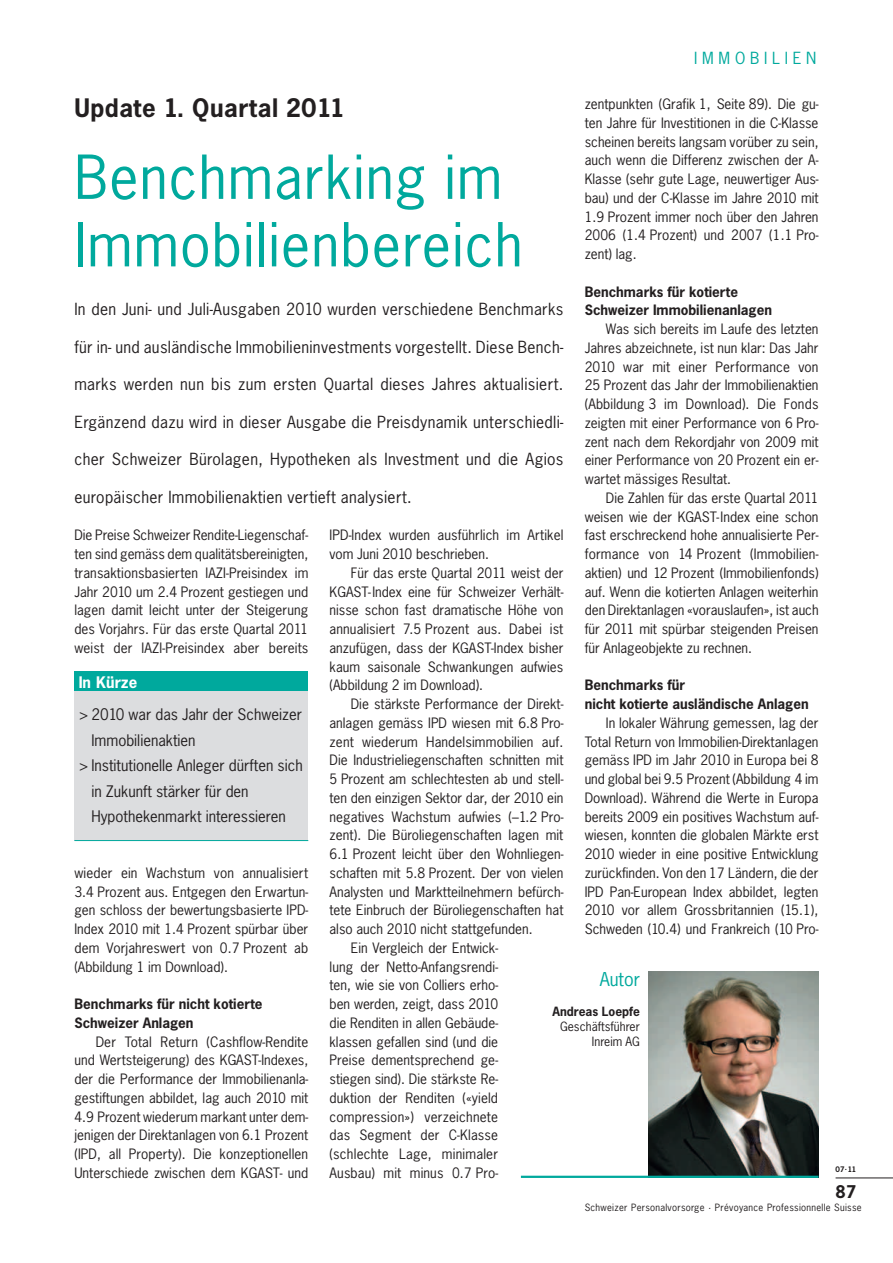
<style>
.page{position:relative;width:893px;height:1263px;background:#fff}
.page>*{position:absolute;margin:0;border:0;box-sizing:border-box;transform-origin:0 0}
._00__Haupttitel_grün{font:57px/67.5px "News Gothic LT";letter-spacing:.02em;color:#00a99d}
._01__Obertitel{font:700 24px "News Gothic LT";letter-spacing:.02em;color:#231f20}
.t1{font:18px "News Gothic LT";color:#00a99d}
.t2{font:700 16.5px "News Gothic LT";color:#231f20}
._02__Lead_dt{font:15.75px "News Gothic LT";letter-spacing:.02em;color:#231f20}
._08__Rubrik_re_grün{font:15.75px "News Gothic LT";letter-spacing:.3em;color:#00a99d}
._11__In_Kürze{font:15px/25.5px "News Gothic LT";color:#231f20}
.t3{font:700 15px "News Gothic LT";color:#fff}
._04__Body_Einzug{font:13.5px/18.8px "News Gothic LT";color:#231f20;text-align:justify}
._04__Body_ohne_Einzu{font:13.5px/18.8px "News Gothic LT";letter-spacing:.01em;color:#231f20;text-align:justify}
._03__Zwischentitel_f{font:700 13.5px/18.8px "News Gothic LT";color:#231f20}
._06__Titel{font:12px "News Gothic LT";color:#231f20}
._06__Autor{font:700 12px "News Gothic LT";color:#231f20}
.t4{font:9.45px "News Gothic LT";letter-spacing:.03em;color:#231f20}
.t5{font:700 7.2px "News Gothic LT";color:#231f20}
</style>
<div class="page">
<hr style="left:836px;top:1178px;width:57px;height:1px;background:#231f20">
<img style="left:648px;top:972px;width:171px;height:204px">
<hr style="left:521px;top:1176px;width:298px;height:2px;background:#00a99d">
<div style="left:74px;top:676px;width:234px;height:165px;background:#dcdddf"></div>
<hr style="left:74px;top:840px;width:234px;height:1px;background:#00a99d">
<div style="left:74px;top:672px;width:234px;height:19px;background:#00a99d"></div>
<p class="_08__Rubrik_re_grün" style="left:694px;top:48px;width:124px">IMMOBILIEN</p>
<p class="_01__Obertitel" style="left:74px;top:92px;width:272px">Update 1. Quartal 2011</p>
<p class="_00__Haupttitel_grün" style="left:74px;top:143px;width:450px">Benchmarking im<br>Immobilienbereich</p>
<p class="_02__Lead_dt" style="left:74px;top:299px;width:490px">In den Juni- und Juli-Ausgaben 2010 wurden verschiedene Benchmarks</p>
<p class="_02__Lead_dt" style="left:74px;top:337px;width:490px">für in- und ausländische Immobilieninvestments vorgestellt. Diese Bench-</p>
<p class="_02__Lead_dt" style="left:74px;top:374px;width:490px">marks werden nun bis zum ersten Quartal dieses Jahres aktualisiert.</p>
<p class="_02__Lead_dt" style="left:74px;top:412px;width:490px">Ergänzend dazu wird in dieser Ausgabe die Preisdynamik unterschiedli-</p>
<p class="_02__Lead_dt" style="left:74px;top:449px;width:491px">cher Schweizer Bürolagen, Hypotheken als Investment und die Agios</p>
<p class="_02__Lead_dt" style="left:74px;top:487px;width:339px">europäischer Immobilienaktien vertieft analysiert.</p>
<p class="_04__Body_Einzug" style="left:585px;top:94px;width:235px">zentpunkten (Grafik 1, Seite 89). Die gu&shy;ten Jahre für Investitionen in die C-Klasse scheinen bereits langsam vorüber zu sein, auch wenn die Differenz zwischen der A-Klasse (sehr gute Lage, neuwertiger Aus&shy;bau) und der C-Klasse im Jahre 2010 mit 1.9 Prozent immer noch über den Jahren 2006 (1.4 Prozent) und 2007 (1.1 Pro&shy;zent) lag.</p>
<p class="_03__Zwischentitel_f" style="left:585px;top:282px;width:155px">Benchmarks für kotierte</p>
<p class="_03__Zwischentitel_f" style="left:585px;top:301px;width:189px">Schweizer Immobilienanlagen</p>
<p class="_04__Body_Einzug" style="left:585px;top:319px;width:235px;text-indent:21px">Was sich bereits im Laufe des letzten Jahres abzeichnete, ist nun klar: Das Jahr 2010 war mit einer Performance von 25 Prozent das Jahr der Immobilienaktien (Abbildung 3 im Download). Die Fonds zeigten mit einer Performance von 6 Pro&shy;zent nach dem Rekordjahr von 2009 mit einer Performance von 20 Prozent ein er&shy;wartet mässiges Resultat.</p>
<p class="_04__Body_Einzug" style="left:585px;top:488px;width:235px;text-indent:21px">Die Zahlen für das erste Quartal 2011 weisen wie der KGAST-Index eine schon fast erschreckend hohe annualisierte Per&shy;formance von 14 Prozent (Immobilien&shy;aktien) und 12 Prozent (Immobilienfonds) auf. Wenn die kotierten Anlagen weiterhin den Direktanlagen «vorauslaufen», ist auch für 2011 mit spürbar steigenden Preisen für Anlageobjekte zu rechnen.</p>
<p class="_03__Zwischentitel_f" style="left:585px;top:676px;width:102px">Benchmarks für</p>
<p class="_03__Zwischentitel_f" style="left:585px;top:694px;width:226px">nicht kotierte ausländische Anlagen</p>
<p class="_04__Body_Einzug" style="left:585px;top:713px;width:235px;text-indent:21px">In lokaler Währung gemessen, lag der Total Return von Immobilien-Direktanlagen gemäss IPD im Jahr 2010 in Europa bei 8 und global bei 9.5 Prozent (Abbildung 4 im Download). Während die Werte in Europa bereits 2009 ein positives Wachstum auf&shy;wiesen, konnten die globalen Märkte erst 2010 wieder in eine positive Entwicklung zurückfinden. Von den 17 Ländern, die der IPD Pan-European Index abbildet, legten 2010 vor allem Grossbritannien (15.1), Schweden (10.4) und Frankreich (10 Pro-</p>
<p class="_04__Body_ohne_Einzu" style="left:74px;top:526px;width:236px">Die Preise Schweizer Rendite-Liegenschaf&shy;ten sind gemäss dem qualitätsbereinigten, transaktionsbasierten IAZI-Preisindex im Jahr 2010 um 2.4 Prozent gestiegen und lagen damit leicht unter der Steigerung des Vorjahrs. Für das erste Quartal 2011 weist der IAZI-Preisindex aber bereits</p>
<p class="_04__Body_Einzug" style="left:330px;top:526px;width:235px">IPD-Index wurden ausführlich im Artikel vom Juni 2010 beschrieben.</p>
<p class="_04__Body_Einzug" style="left:330px;top:563px;width:235px;text-indent:21px">Für das erste Quartal 2011 weist der KGAST-Index eine für Schweizer Verhält&shy;nisse schon fast dramatische Höhe von annualisiert 7.5 Prozent aus. Dabei ist anzufügen, dass der KGAST-Index bisher kaum saisonale Schwankungen aufwies (Abbildung 2 im Download).</p>
<p class="_04__Body_Einzug" style="left:330px;top:694px;width:235px;text-indent:21px">Die stärkste Performance der Direkt&shy;anlagen gemäss IPD wiesen mit 6.8 Pro&shy;zent wiederum Handelsimmobilien auf.<br>Die Industrieliegenschaften schnitten mit 5 Prozent am schlechtesten ab und stell&shy;ten den einzigen Sektor dar, der 2010 ein negatives Wachstum aufwies (–1.2 Pro&shy;zent). Die Büroliegenschaften lagen mit 6.1 Prozent leicht über den Wohnliegen&shy;schaften mit 5.8 Prozent. Der von vielen Analysten und Marktteilnehmern befürch&shy;tete Einbruch der Büroliegenschaften hat also auch 2010 nicht stattgefunden.</p>
<p class="_04__Body_Einzug" style="left:330px;top:938px;width:170px;text-indent:21px">Ein Vergleich der Entwick&shy;lung der Netto-Anfangsrendi&shy;ten, wie sie von Colliers erho&shy;ben werden, zeigt, dass 2010 die Renditen in allen Gebäude&shy;klassen gefallen sind (und die Preise dementsprechend ge&shy;stiegen sind). Die stärkste Re&shy;duktion der Renditen («yield compression») verzeichnete das Segment der C-Klasse (schlechte Lage, minimaler Ausbau) mit minus 0.7 Pro-</p>
<p class="t3" style="left:79px;top:672px;width:60px">In Kürze</p>
<p class="_11__In_Kürze" style="left:91px;top:701px;width:212px;text-indent:-13px">&gt; 2010 war das Jahr der Schweizer<br>Immobilienaktien</p>
<p class="_11__In_Kürze" style="left:91px;top:752px;width:213px;text-indent:-13px">&gt; Institutionelle Anleger dürften sich in Zukunft stärker für den<br>Hypothekenmarkt interessieren</p>
<p class="_04__Body_ohne_Einzu" style="left:74px;top:863px;width:235px">wieder ein Wachstum von annualisiert 3.4 Prozent aus. Entgegen den Erwartun&shy;gen schloss der bewertungsbasierte IPD-Index 2010 mit 1.4 Prozent spürbar über dem Vorjahreswert von 0.7 Prozent ab (Abbildung 1 im Download).</p>
<p class="_03__Zwischentitel_f" style="left:74px;top:994px;width:190px">Benchmarks für nicht kotierte<br>Schweizer Anlagen</p>
<p class="_04__Body_Einzug" style="left:74px;top:1032px;width:235px;text-indent:21px">Der Total Return (Cashflow-Rendite und Wertsteigerung) des KGAST-Indexes, der die Performance der Immobilienanla&shy;gestiftungen abbildet, lag auch 2010 mit 4.9 Prozent wiederum markant unter dem&shy;jenigen der Direktanlagen von 6.1 Prozent (IPD, all Property). Die konzeptionellen Unterschiede zwischen dem KGAST- und</p>
<p class="t1" style="left:600px;top:968px;width:42px">Autor</p>
<p class="_06__Autor" style="left:552px;top:1004px;width:89px">Andreas Loepfe</p>
<p class="_06__Titel" style="left:560px;top:1019px;width:81px">Geschäftsführer</p>
<p class="_06__Titel" style="left:592px;top:1034px;width:50px">Inreim AG</p>
<p class="t5" style="left:836px;top:1164px;width:22px">07.11</p>
<p class="t2" style="left:836px;top:1180px;width:22px">87</p>
<p class="t4" style="left:585px;top:1201px;width:279px">Schweizer Personalvorsorge . Prévoyance Professionnelle Suisse</p>
</div>
